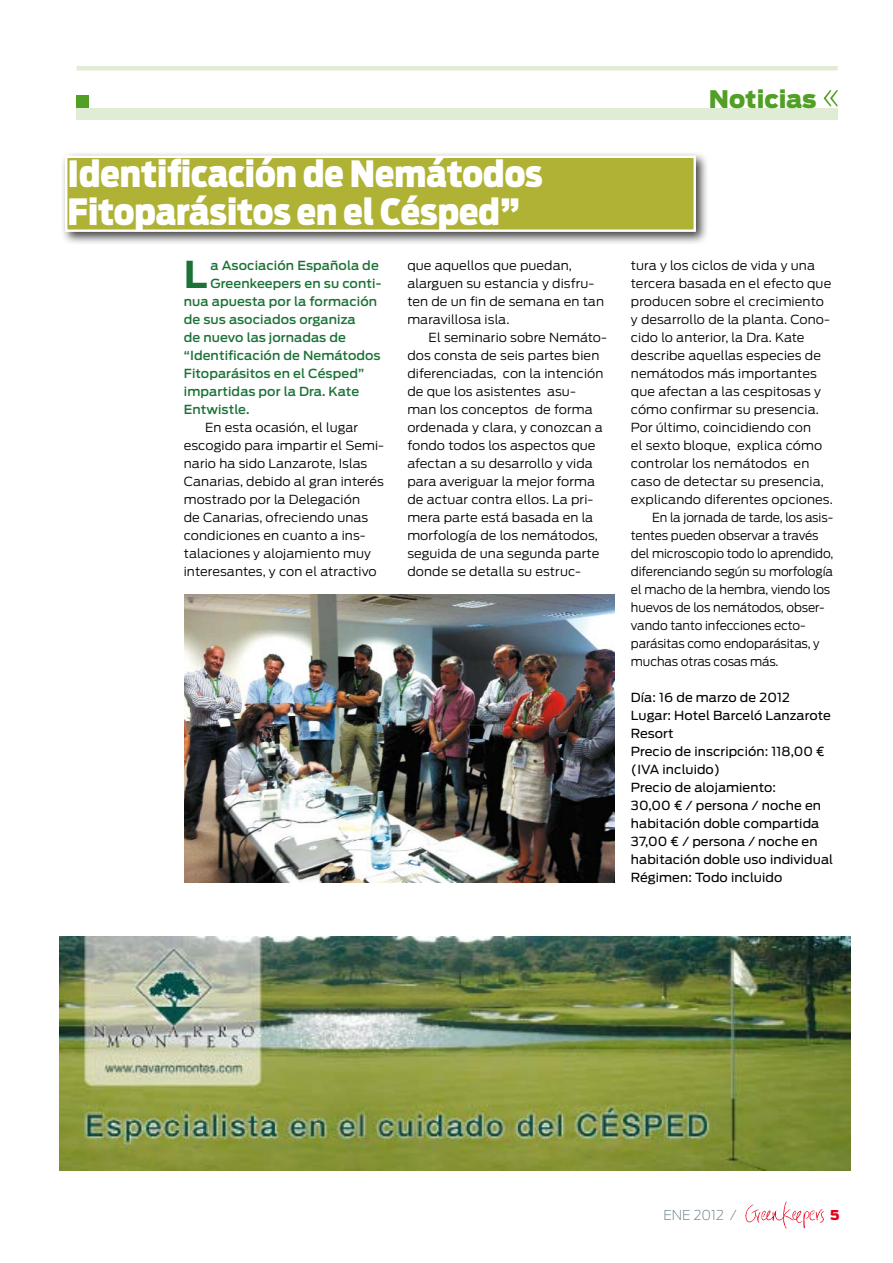
<style>
.page{position:relative;width:893px;height:1263px;background:#fff}
.page>*{position:absolute;margin:0;border:0;box-sizing:border-box;transform-origin:0 0}
.t1{font:700 36.75px "Antenna";color:#1b7137;scale:1.04 1}
.t2{font:900 36px/38.4px "Antenna Cond";color:#fff}
.t3{font:900 24px "Antenna";color:#51a025}
.t4{font:200 13.5px "Antenna";color:#697c86}
.t5{font:900 13.5px "Antenna";color:#e2001a}
.t6{font:300 12.45px/18px "Antenna";letter-spacing:.005em;color:#000;scale:1.04 1}
.t7{font:300 12.45px "Antenna";letter-spacing:.005em;color:#000}
.t8{font:12.45px/18px "Antenna";letter-spacing:.005em;color:#000;scale:1.04 1}
.t9{font:500 12.45px "Antenna";letter-spacing:.005em;color:#1b7137;scale:1.04 1}
</style>
<div class="page">
<img style="left:745px;top:1201px;width:79px;height:28px">
<div style="left:60px;top:150px;width:649px;height:95px;background:#000;opacity:.75"></div>
<div style="left:66px;top:157px;width:629px;height:74px;background:#afb234"></div>
<div style="left:65px;top:156px;width:631px;height:76px;border:2px solid #fff"></div>
<div style="left:77px;top:108px;width:761px;height:11px;background:#e1ecd5"></div>
<div style="left:77px;top:66px;width:761px;height:5px;background:#e1ecd5"></div>
<svg style="left:824px;top:90px;width:14px;height:16px"></svg>
<div style="left:77px;top:95px;width:12px;height:13px;background:#51a025"></div>
<img style="left:59px;top:936px;width:791px;height:234px">
<img style="left:184px;top:594px;width:430px;height:288px">
<h2 class="t2" style="left:67px;top:155px;width:477px">Identificación de Nemátodos<br>Fitoparásitos en el Césped”</h2>
<h1 class="t1" style="left:184px;top:253px;width:24px">L</h1>
<p class="t9" style="left:210px;top:258px;width:163px">a Asociación Española de</p>
<p class="t6" style="left:407px;top:257px;width:191px">que aquellos que puedan, alarguen su estancia y disfru&shy;ten de un fin de semana en tan maravillosa isla.</p>
<p class="t6" style="left:407px;top:329px;width:194px;text-indent:21px">El seminario sobre Nemáto&shy;dos consta de seis partes bien diferenciadas, con la intención de que los asistentes asu&shy;man los conceptos de forma ordenada y clara, y conozcan a fondo todos los aspectos que afectan a su desarrollo y vida para averiguar la mejor forma de actuar contra ellos. La pri&shy;mera parte está basada en la morfología de los nemátodos, seguida de una segunda parte donde se detalla su estruc-</p>
<p class="t9" style="left:210px;top:276px;width:166px">Greenkeepers en su conti-</p>
<p class="t9" style="left:184px;top:294px;width:187px">nua apuesta por la formación</p>
<p class="t9" style="left:184px;top:312px;width:167px">de sus asociados organiza</p>
<p class="t9" style="left:184px;top:330px;width:157px">de nuevo las jornadas de</p>
<p class="t9" style="left:184px;top:348px;width:191px">“Identificación de Nemátodos</p>
<p class="t9" style="left:184px;top:366px;width:175px">Fitoparásitos en el Césped”</p>
<p class="t9" style="left:184px;top:384px;width:170px">impartidas por la Dra. Kate</p>
<p class="t9" style="left:184px;top:402px;width:65px">Entwistle.</p>
<p class="t6" style="left:184px;top:419px;width:194px;text-indent:21px">En esta ocasión, el lugar escogido para impartir el Semi&shy;nario ha sido Lanzarote, Islas<br>Canarias, debido al gran interés mostrado por la Delegación<br>de Canarias, ofreciendo unas condiciones en cuanto a ins&shy;talaciones y alojamiento muy interesantes, y con el atractivo</p>
<h3 class="t3" style="left:709px;top:85px;width:109px">Noticias</h3>
<p class="t6" style="left:631px;top:257px;width:179px">tura y los ciclos de vida y una</p>
<p class="t6" style="left:631px;top:275px;width:194px">tercera basada en el efecto que</p>
<p class="t6" style="left:631px;top:293px;width:187px">producen sobre el crecimiento</p>
<p class="t6" style="left:631px;top:311px;width:193px">y desarrollo de la planta. Cono-</p>
<p class="t6" style="left:631px;top:329px;width:169px">cido lo anterior, la Dra. Kate</p>
<p class="t6" style="left:631px;top:347px;width:184px">describe aquellas especies de</p>
<p class="t6" style="left:631px;top:365px;width:180px">nemátodos más importantes</p>
<p class="t6" style="left:631px;top:383px;width:184px">que afectan a las cespitosas y</p>
<p class="t6" style="left:631px;top:401px;width:182px">cómo confirmar su presencia.</p>
<p class="t6" style="left:631px;top:419px;width:175px">Por último, coincidiendo con</p>
<p class="t6" style="left:631px;top:437px;width:185px">el sexto bloque, explica cómo</p>
<p class="t6" style="left:631px;top:455px;width:173px">controlar los nemátodos en</p>
<p class="t6" style="left:631px;top:473px;width:187px">caso de detectar su presencia,</p>
<p class="t6" style="left:631px;top:491px;width:196px">explicando diferentes opciones.</p>
<p class="t7" style="left:652px;top:510px;width:183px">En la jornada de tarde, los asis-</p>
<p class="t7" style="left:631px;top:528px;width:189px">tentes pueden observar a través</p>
<p class="t7" style="left:631px;top:546px;width:204px">del microscopio todo lo aprendido,</p>
<p class="t7" style="left:631px;top:564px;width:204px">diferenciando según su morfología</p>
<p class="t7" style="left:631px;top:582px;width:201px">el macho de la hembra, viendo los</p>
<p class="t7" style="left:631px;top:600px;width:195px">huevos de los nemátodos, obser-</p>
<p class="t7" style="left:631px;top:618px;width:176px">vando tanto infecciones ecto-</p>
<p class="t7" style="left:631px;top:636px;width:190px">parásitas como endoparásitas, y</p>
<p class="t7" style="left:631px;top:654px;width:149px">muchas otras cosas más.</p>
<p class="t8" style="left:631px;top:689px;width:196px">Día: 16 de marzo de 2012<br>Lugar: Hotel Barceló Lanzarote<br>Resort<br>Precio de inscripción: 118,00 € (IVA incluido)<br>Precio de alojamiento:<br>30,00 € / persona / noche en habitación doble compartida<br>37,00 € / persona / noche en habitación doble uso individual<br>Régimen: Todo incluido</p>
<p class="t4" style="left:663px;top:1207px;width:75px">ENE 2012 /</p>
<p class="t5" style="left:830px;top:1207px;width:11px">5</p>
</div>
